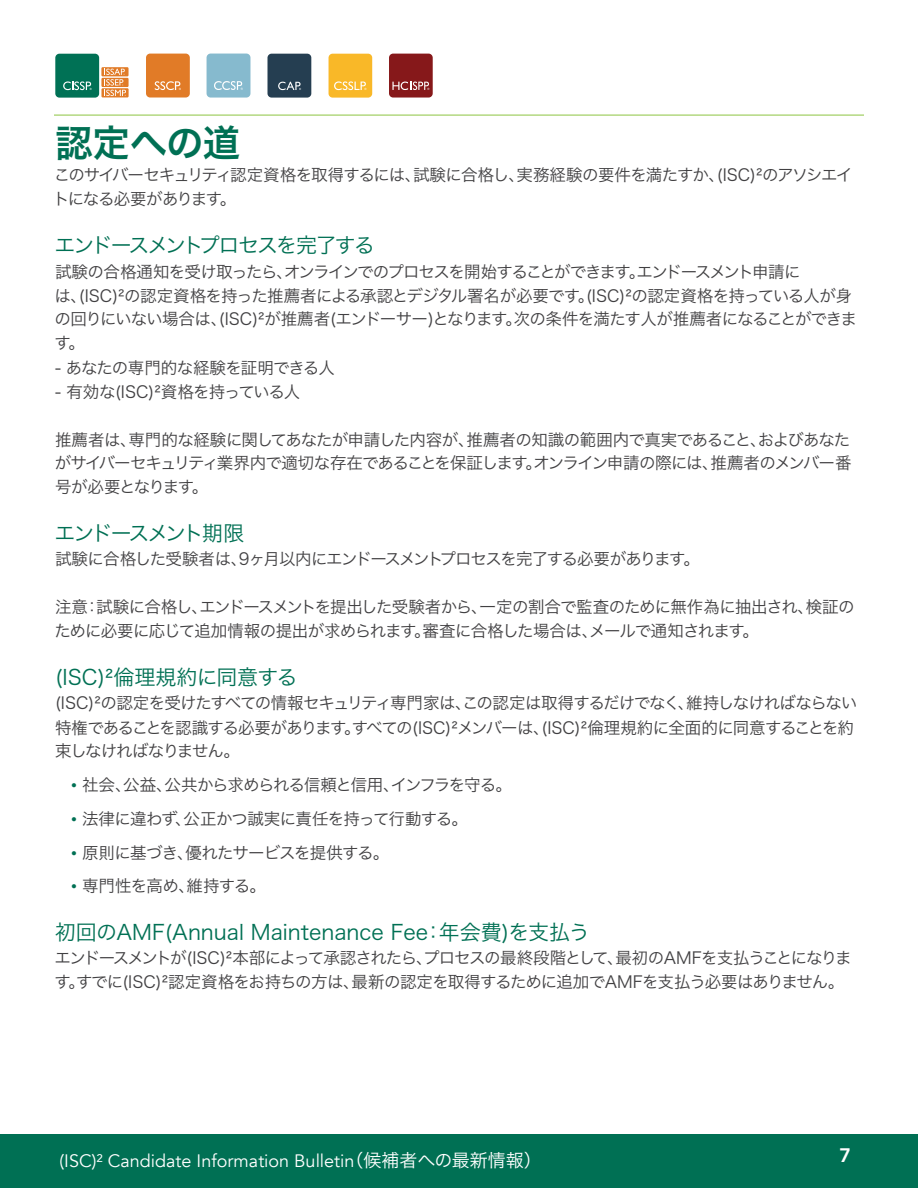
<style>
.page{position:relative;width:918px;height:1188px;background:#fff}
.page>*{position:absolute;margin:0;border:0;box-sizing:border-box;transform-origin:0 0}
.t1{font:37.5px "Hira Kaku Pro W6";letter-spacing:-.015em;color:#007054}
.t2{font:21px "Hira Kaku Pro W3";color:#007054}
.t3{font:21px "Hira Kaku Pro W3";letter-spacing:-.095em;color:#007054}
.t4{font:21px "Hira Kaku Pro W3";letter-spacing:-.1em;color:#007054}
.t5{font:800 19.5px "Avenir";color:#fff}
.t6{font:18px "Avenir";color:#fff}
.t7{font:16.5px/24px "Hira Kaku Pro W3";letter-spacing:-.055em;color:#414042}
.s1{font-family:"Hira Kaku Pro W6";font-size:21px;color:#007054}
.s2{font-family:"Hira Kaku Pro W3"}
</style>
<div class="page">
<div style="left:146px;top:54px;width:44px;height:44px;background:#e17b27;border-radius:4px"></div>
<svg style="left:155px;top:81px;width:26px;height:9px"></svg>
<div style="left:207px;top:54px;width:43px;height:44px;background:#86bace;border-radius:4px"></div>
<svg style="left:214px;top:81px;width:29px;height:9px"></svg>
<div style="left:268px;top:54px;width:43px;height:44px;background:#253e51;border-radius:4px"></div>
<svg style="left:278px;top:82px;width:23px;height:8px"></svg>
<div style="left:329px;top:54px;width:43px;height:44px;background:#f9b828;border-radius:4px"></div>
<svg style="left:334px;top:81px;width:33px;height:9px"></svg>
<div style="left:389px;top:54px;width:44px;height:44px;background:#86181a;border-radius:4px"></div>
<svg style="left:392px;top:82px;width:37px;height:8px"></svg>
<div style="left:55px;top:54px;width:44px;height:44px;background:#007155;border-radius:4px"></div>
<svg style="left:63px;top:81px;width:29px;height:9px"></svg>
<svg style="left:101px;top:67px;width:28px;height:9px"></svg>
<div style="left:101px;top:78px;width:28px;height:9px;background:#e17b27"></div>
<div style="left:101px;top:88px;width:28px;height:9px;background:#e17b27"></div>
<svg style="left:104px;top:69px;width:22px;height:27px"></svg>
<hr style="left:54px;top:115px;width:810px;height:1px;background:#8dc440">
<div style="left:0;top:1134px;width:918px;height:54px;background:#007054"></div>
<h1 class="t1" style="left:55px;top:109px;width:187px">認定への道</h1>
<p class="t7" style="left:53px;top:162px;width:801px">このサイバーセキュリティ認定資格を取得するには、試験に合格し、実務経験の要件を満たすか、(ISC)²のアソシエイトになる必要があります。</p>
<p class="t3" style="left:54px;top:227px;width:322px">エンドースメントプロセスを完了する</p>
<p class="t7" style="left:54px;top:258px;width:804px">試験の合格通知を受け取ったら、オンラインでのプロセスを開始することができます。エンドースメント申請に<br>は、(ISC)²の認定資格を持った推薦者による承認とデジタル署名が必要です。(ISC)²の認定資格を持っている人が身の回りにいない場合は、(ISC)²が推薦者(エンドーサー)となります。次の条件を満たす人が推薦者になることができます。</p>
<p class="t7" style="left:55px;top:354px;width:281px">- あなたの専門的な経験を証明できる人</p>
<p class="t7" style="left:55px;top:378px;width:247px">- 有効な(ISC)²資格を持っている人</p>
<p class="t7" style="left:55px;top:426px;width:798px;text-align:justify">推薦者は、専門的な経験に関してあなたが申請した内容が、推薦者の知識の範囲内で真実であること、およびあなたがサイバーセキュリティ業界内で適切な存在であることを保証します。オンライン申請の際には、推薦者のメンバー番号が必要となります。</p>
<p class="t4" style="left:54px;top:515px;width:191px">エンドースメント期限</p>
<p class="t7" style="left:55px;top:546px;width:646px">試験に合格した受験者は、9ヶ月以内にエンドースメントプロセスを完了する必要があります。</p>
<p class="t7" style="left:54px;top:594px;width:802px">注意：試験に合格し、エンドースメントを提出した受験者から、一定の割合で監査のために無作為に抽出され、検証のために必要に応じて追加情報の提出が求められます。審査に合格した場合は、メールで通知されます。</p>
<p class="t2" style="left:55px;top:659px;width:244px">(ISC)²倫理規約に同意する</p>
<p class="t7" style="left:55px;top:690px;width:804px">(ISC)²の認定を受けたすべての情報セキュリティ専門家は、この認定は取得するだけでなく、維持しなければならない特権であることを認識する必要があります。すべての(ISC)²メンバーは、(ISC)²倫理規約に全面的に同意することを約束しなければなりません。</p>
<p class="t7" style="left:69px;top:772px;width:445px"><span class="s1">•</span> 社会、公益、公共から求められる信頼と信用、インフラを守る。</p>
<p class="t7" style="left:69px;top:806px;width:401px"><span class="s1">•</span> 法律に違わず、公正かつ誠実に責任を持って行動する。</p>
<p class="t7" style="left:69px;top:839px;width:322px"><span class="s1">•</span> 原則に基づき、優れたサービスを提供する。</p>
<p class="t7" style="left:69px;top:873px;width:199px"><span class="s1">•</span> 専門性を高め、維持する。</p>
<p class="t2" style="left:55px;top:914px;width:536px">初回のAMF(Annual Maintenance Fee：年会費)を支払う</p>
<p class="t7" style="left:54px;top:945px;width:799px">エンドースメントが(ISC)²本部によって承認されたら、プロセスの最終段階として、最初のAMFを支払うことになります。すでに(ISC)²認定資格をお持ちの方は、最新の認定を取得するために追加でAMFを支払う必要はありません。</p>
<p class="t6" style="left:60px;top:1150px;width:484px">(ISC)² Candidate Information Bulletin<span class="s2">（候補者への最新情報）</span></p>
<p class="t5" style="left:840px;top:1140px;width:13px">7</p>
</div>
